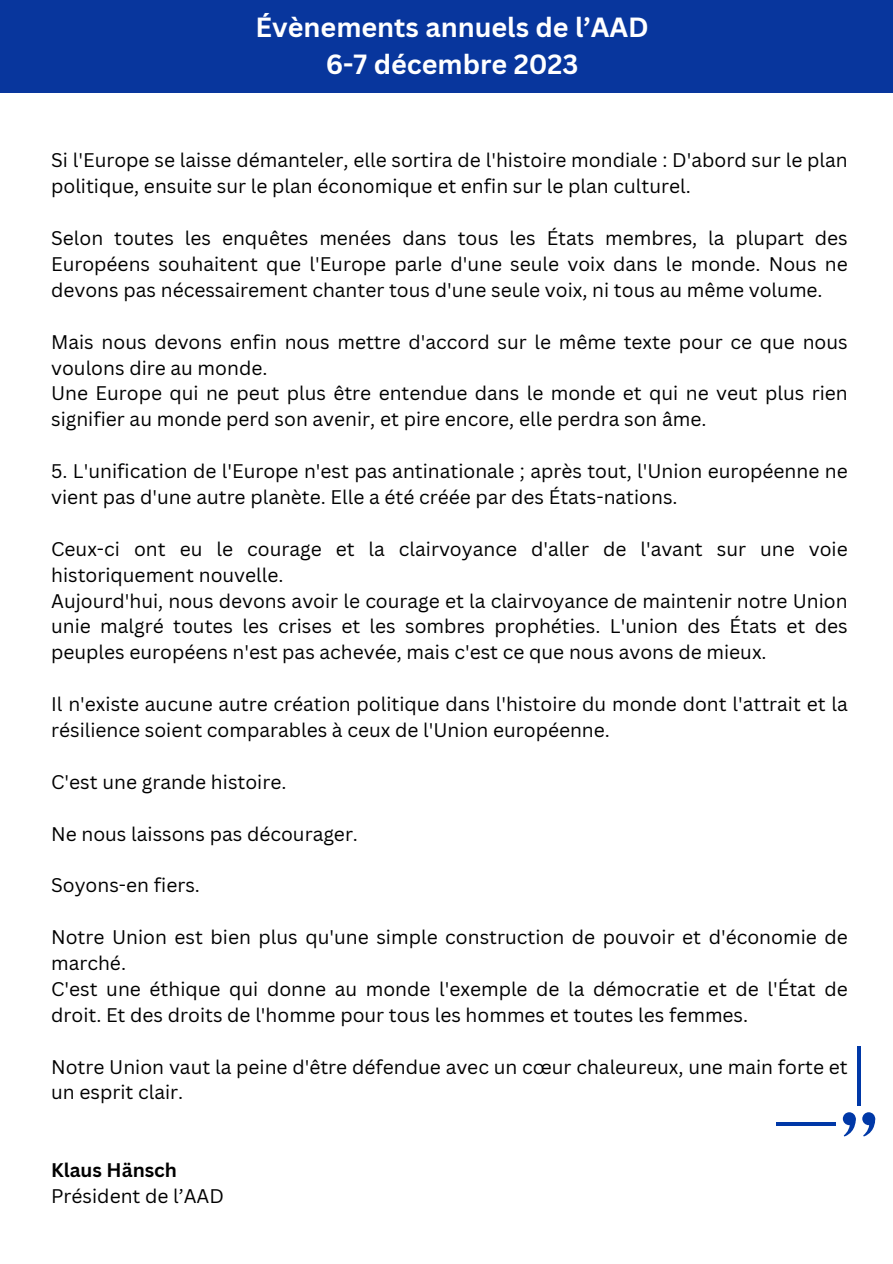
<style>
.page{position:relative;width:893px;height:1264px;background:#fff}
.page>*{position:absolute;margin:0;border:0;box-sizing:border-box;transform-origin:0 0}
.t1{font:700 27px/37.2px "Canva Sans";color:#fff;text-align:center}
.t2{font:19.2px/25.8px "Canva Sans";color:#000}
.t3{font:700 19.2px "Canva Sans";color:#000}
</style>
<div class="page">
<div style="left:0;top:0;width:892px;height:93px;background:#08369d"></div>
<svg style="left:842px;top:1112px;width:13px;height:13px"></svg>
<svg style="left:843px;top:1114px;width:13px;height:22px"></svg>
<svg style="left:862px;top:1112px;width:13px;height:13px"></svg>
<svg style="left:862px;top:1114px;width:14px;height:22px"></svg>
<hr style="left:857px;top:1045px;width:3px;height:60px;background:#0038a7">
<hr style="left:776px;top:1122px;width:59px;height:3px;background:#0038a7">
<h1 class="t1" style="left:255px;top:8px;width:395px">Évènements annuels de l’AAD<br>6-7 décembre 2023</h1>
<p class="t2" style="left:51px;top:147px;width:798px">Si l'Europe se laisse démanteler, elle sortira de l'histoire mondiale : D'abord sur le plan politique, ensuite sur le plan économique et enfin sur le plan culturel.</p>
<p class="t2" style="left:51px;top:225px;width:798px;text-align:justify">Selon toutes les enquêtes menées dans tous les États membres, la plupart des Européens souhaitent que l'Europe parle d'une seule voix dans le monde. Nous ne devons pas nécessairement chanter tous d'une seule voix, ni tous au même volume.</p>
<p class="t2" style="left:51px;top:328px;width:798px">Mais nous devons enfin nous mettre d'accord sur le même texte pour ce que nous voulons dire au monde.<br>Une Europe qui ne peut plus être entendue dans le monde et qui ne veut plus rien signifier au monde perd son avenir, et pire encore, elle perdra son âme.</p>
<p class="t2" style="left:51px;top:457px;width:798px">5. L'unification de l'Europe n'est pas antinationale ; après tout, l'Union européenne ne vient pas d'une autre planète. Elle a été créée par des États-nations.</p>
<p class="t2" style="left:51px;top:535px;width:798px">Ceux-ci ont eu le courage et la clairvoyance d'aller de l'avant sur une voie historiquement nouvelle.<br>Aujourd'hui, nous devons avoir le courage et la clairvoyance de maintenir notre Union unie malgré toutes les crises et les sombres prophéties. L'union des États et des peuples européens n'est pas achevée, mais c'est ce que nous avons de mieux.</p>
<p class="t2" style="left:51px;top:690px;width:798px">Il n'existe aucune autre création politique dans l'histoire du monde dont l'attrait et la résilience soient comparables à ceux de l'Union européenne.</p>
<p class="t2" style="left:51px;top:768px;width:237px">C'est une grande histoire.</p>
<p class="t2" style="left:51px;top:820px;width:308px">Ne nous laissons pas décourager.</p>
<p class="t2" style="left:51px;top:871px;width:150px">Soyons-en fiers.</p>
<p class="t2" style="left:51px;top:923px;width:798px">Notre Union est bien plus qu'une simple construction de pouvoir et d'économie de marché.<br>C'est une éthique qui donne au monde l'exemple de la démocratie et de l'État de droit. Et des droits de l'homme pour tous les hommes et toutes les femmes.</p>
<p class="t2" style="left:51px;top:1053px;width:798px">Notre Union vaut la peine d'être défendue avec un cœur chaleureux, une main forte et un esprit clair.</p>
<p class="t3" style="left:51px;top:1156px;width:127px">Klaus Hänsch</p>
<p class="t2" style="left:51px;top:1182px;width:174px">Président de l’AAD</p>
</div>
